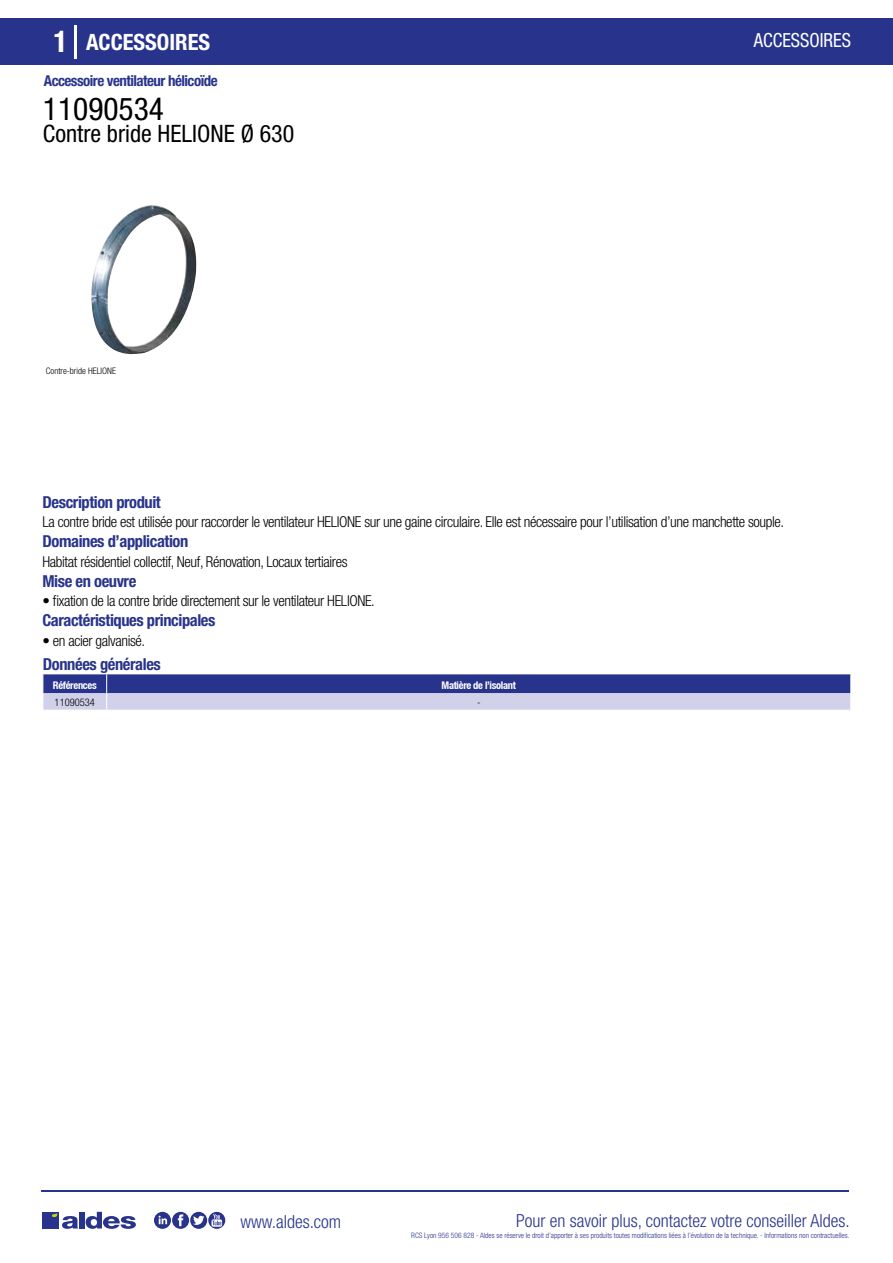
<style>
.page{position:relative;width:893px;height:1263px;background:#fff}
.page>*{position:absolute;margin:0;border:0;box-sizing:border-box;transform-origin:0 0}
.t1{font:condensed 31.5px "Helvetica Neue LT Std";color:#000}
.t2{font:condensed 24px "Helvetica Neue LT Std";color:#000}
.t3{font:700 condensed 22.5px "Helvetica Neue LT Std";color:#fff}
.t4{font:condensed 19.5px "Helvetica Neue LT Std";color:#fff;scale:.95 1}
.t5{font:300 condensed 18px "Helvetica Neue";color:#28348b}
.t6{font:700 condensed 16.5px "Helvetica Neue LT Std";letter-spacing:-.025em;color:#28348b}
.t7{font:300 condensed 15px "Helvetica Neue LT Std";letter-spacing:-.025em;color:#000}
.t8{font:700 condensed 15px "Helvetica Neue LT Std";letter-spacing:-.035em;color:#28348b}
.t9{font:700 condensed 10.5px "Helvetica Neue";letter-spacing:-.03em;color:#fff}
.t10{font:300 condensed 10.5px "Helvetica Neue";color:#000}
.t11{font:300 condensed 9px "Helvetica Neue";color:#000}
.t12{font:300 condensed 7.5px "Helvetica Neue";color:#28348b}
.s1{font-size:30px}
</style>
<div class="page">
<div style="left:0;top:18px;width:893px;height:46px;background:#28348b"></div>
<hr style="left:74px;top:25px;width:2px;height:33px;background:#fff">
<svg style="left:91px;top:205px;width:106px;height:150px"></svg>
<svg style="left:43px;top:674px;width:808px;height:36px;background:#7b80b9"></svg>
<hr style="left:41px;top:1190px;width:808px;height:1px;background:#28348b">
<svg style="left:154px;top:1212px;width:71px;height:17px"></svg>
<div style="left:42px;top:1212px;width:17px;height:16px;background:#28348b"></div>
<div style="left:79px;top:1212px;width:5px;height:16px;background:#28348b"></div>
<svg style="left:86px;top:1212px;width:50px;height:17px"></svg>
<svg style="left:52px;top:1213px;width:26px;height:16px"></svg>
<h3 class="t3" style="left:54px;top:28px;width:158px"><span class="s1">1</span> ACCESSOIRES</h3>
<h3 class="t4" style="left:754px;top:29px;width:104px">ACCESSOIRES</h3>
<p class="t8" style="left:44px;top:71px;width:175px">Accessoire ventilateur hélicoïde</p>
<h1 class="t1" style="left:43px;top:91px;width:122px">11090534</h1>
<h2 class="t2" style="left:43px;top:120px;width:253px">Contre bride HELIONE Ø 630</h2>
<p class="t11" style="left:46px;top:365px;width:72px">Contre-bride HELIONE</p>
<p class="t6" style="left:43px;top:492px;width:120px">Description produit</p>
<p class="t6" style="left:43px;top:531px;width:147px">Domaines d’application</p>
<p class="t6" style="left:43px;top:571px;width:95px">Mise en oeuvre</p>
<p class="t7" style="left:43px;top:513px;width:743px">La contre bride est utilisée pour raccorder le ventilateur HELIONE sur une gaine circulaire. Elle est nécessaire pour l’utilisation d’une manchette souple.</p>
<p class="t7" style="left:43px;top:553px;width:307px">Habitat résidentiel collectif, Neuf, Rénovation, Locaux tertiaires</p>
<p class="t7" style="left:43px;top:592px;width:334px">• fixation de la contre bride directement sur le ventilateur HELIONE.</p>
<p class="t6" style="left:43px;top:610px;width:174px">Caractéristiques principales</p>
<p class="t7" style="left:43px;top:632px;width:104px">• en acier galvanisé.</p>
<p class="t6" style="left:43px;top:654px;width:119px">Données générales</p>
<p class="t9" style="left:53px;top:679px;width:45px">Références</p>
<p class="t9" style="left:442px;top:679px;width:76px">Matière de l’isolant</p>
<p class="t10" style="left:55px;top:696px;width:42px">11090534</p>
<p class="t10" style="left:477px;top:696px;width:5px">-</p>
<p class="t5" style="left:240px;top:1211px;width:102px">www.aldes.com</p>
<p class="t5" style="left:516px;top:1211px;width:335px">Pour en savoir plus, contactez votre conseiller Aldes.</p>
<p class="t12" style="left:411px;top:1230px;width:440px">RCS Lyon 956 506 828 - Aldes se réserve le droit d’apporter à ses produits toutes modifications liées à l’évolution de la technique. - Informations non contractuelles.</p>
</div>
